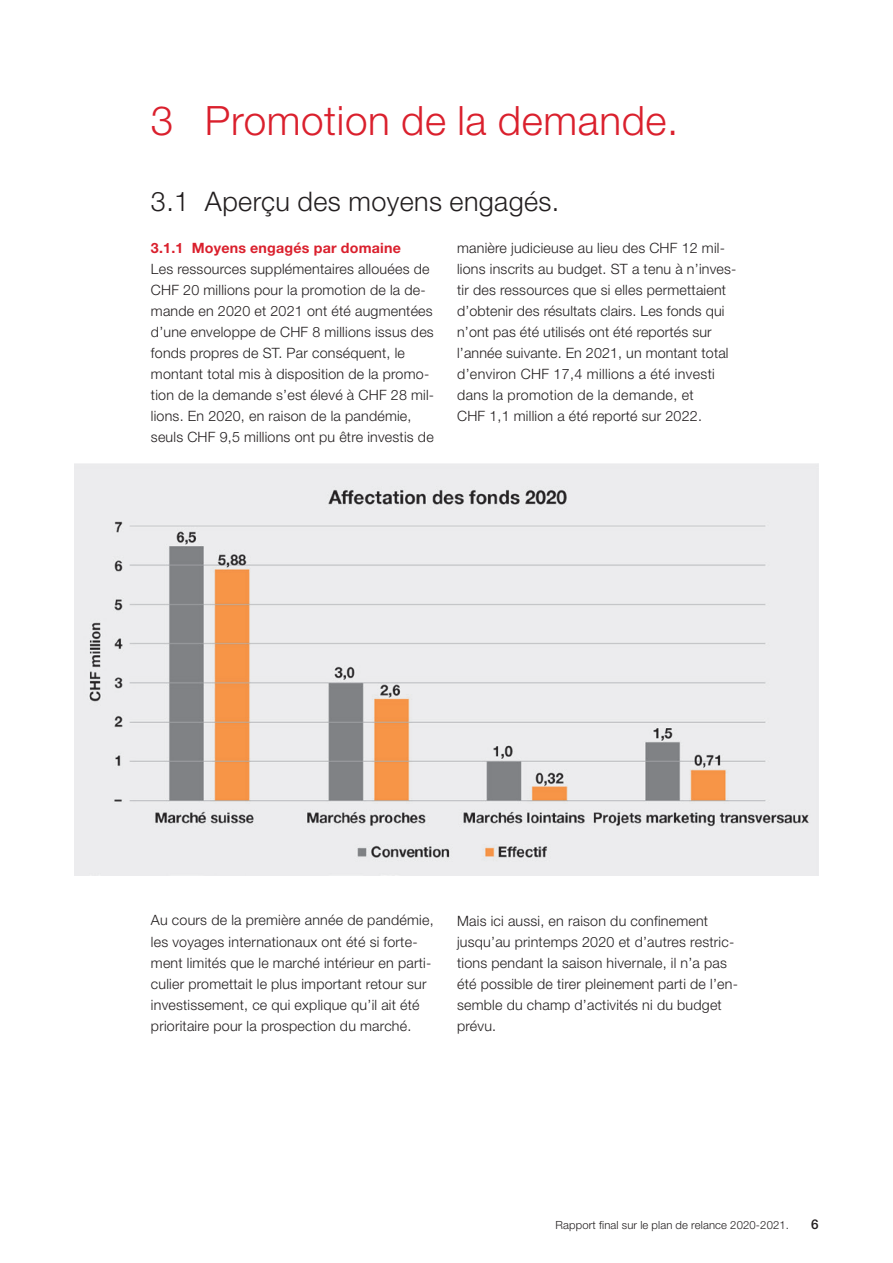
<style>
.page{position:relative;width:893px;height:1263px;background:#fff}
.page>*{position:absolute;margin:0;border:0;box-sizing:border-box;transform-origin:0 0}
.t1{font:300 40.5px "Helvetica Neue LT Pro";letter-spacing:.015em;color:#da202d}
.t2{font:300 27px "Helvetica Neue LT Pro";letter-spacing:.015em;color:#231f20}
.t3{font:300 14.25px/21px "Helvetica Neue LT Pro";letter-spacing:.015em;color:#231f20}
.t4{font:700 14.25px "Helvetica Neue LT Pro";letter-spacing:.015em;color:#da202d}
.t5{font:500 13.5px "Helvetica Neue LT Pro";color:#231f20}
.t6{font:300 11.25px "Helvetica Neue LT Pro";letter-spacing:.015em;color:#231f20}
</style>
<div class="page">
<img style="left:74px;top:463px;width:745px;height:412px">
<h1 class="t1" style="left:151px;top:96px;width:529px">3 Promotion de la demande.</h1>
<h2 class="t2" style="left:151px;top:185px;width:410px">3.1 Aperçu des moyens engagés.</h2>
<p class="t4" style="left:151px;top:239px;width:251px">3.1.1 Moyens engagés par domaine</p>
<p class="t3" style="left:151px;top:258px;width:285px">Les ressources supplémentaires allouées de CHF 20 millions pour la promotion de la de&shy;mande en 2020 et 2021 ont été augmentées d’une enveloppe de CHF 8 millions issus des fonds propres de ST. Par conséquent, le montant total mis à disposition de la promo&shy;tion de la demande s’est élevé à CHF 28 mil&shy;lions. En 2020, en raison de la pandémie, seuls CHF 9,5 millions ont pu être investis de</p>
<p class="t3" style="left:457px;top:237px;width:281px">manière judicieuse au lieu des CHF 12 mil&shy;lions inscrits au budget. ST a tenu à n’inves&shy;tir des ressources que si elles permettaient d’obtenir des résultats clairs. Les fonds qui n’ont pas été utilisés ont été reportés sur l’année suivante. En 2021, un montant total d’environ CHF 17,4 millions a été investi dans la promotion de la demande, et<br>CHF 1,1 million a été reporté sur 2022.</p>
<p class="t3" style="left:151px;top:910px;width:284px">Au cours de la première année de pandémie, les voyages internationaux ont été si forte&shy;ment limités que le marché intérieur en parti&shy;culier promettait le plus important retour sur investissement, ce qui explique qu’il ait été prioritaire pour la prospection du marché.</p>
<p class="t3" style="left:457px;top:910px;width:282px">Mais ici aussi, en raison du confinement jusqu’au printemps 2020 et d’autres restric&shy;tions pendant la saison hivernale, il n’a pas été possible de tirer pleinement parti de l’en&shy;semble du champ d’activités ni du budget prévu.</p>
<p class="t6" style="left:555px;top:1218px;width:235px">Rapport final sur le plan de relance 2020-2021.</p>
<p class="t5" style="left:811px;top:1216px;width:9px">6</p>
</div>
